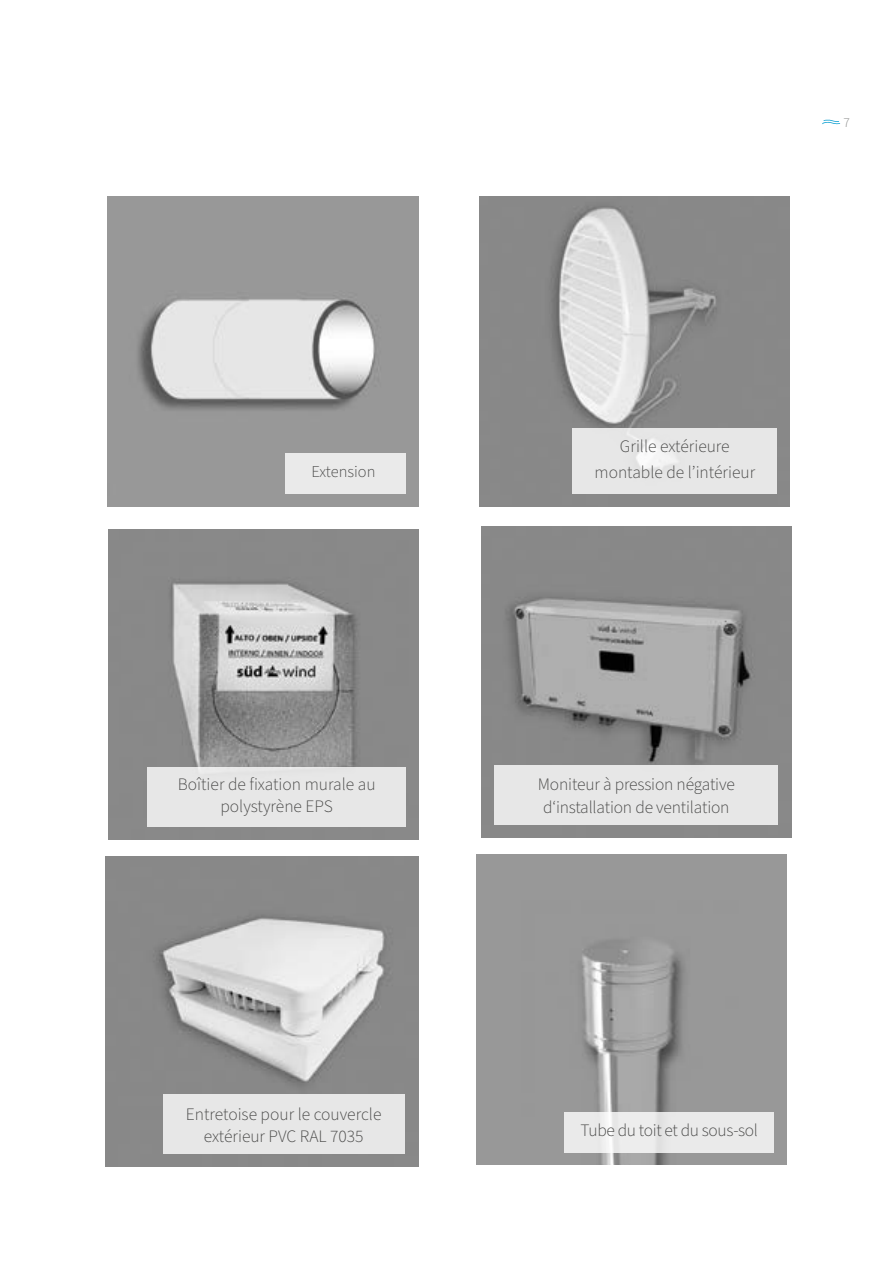
<style>
.page{position:relative;width:893px;height:1263px;background:#fff}
.page>*{position:absolute;margin:0;border:0;box-sizing:border-box;transform-origin:0 0}
.t1{font:300 17.4px/22.6px "Source Sans Pro";color:#484847;text-align:center}
.t2{font:300 17.4px "Source Sans Pro";letter-spacing:-.02em;color:#484847}
.t3{font:300 16.5px "Source Sans Pro";color:#484847}
.t4{font:300 13.5px "Source Sans Pro";color:#878887}
</style>
<div class="page">
<img style="left:479px;top:196px;width:310px;height:310px">
<div style="left:573px;top:428px;width:204px;height:66px;background:#e7e7e7"></div>
<img style="left:107px;top:196px;width:311px;height:310px">
<div style="left:285px;top:453px;width:121px;height:41px;background:#eaeaea"></div>
<img style="left:108px;top:529px;width:310px;height:310px">
<div style="left:148px;top:768px;width:258px;height:59px;background:#e7e7e7"></div>
<img style="left:481px;top:527px;width:310px;height:310px">
<div style="left:494px;top:766px;width:284px;height:59px;background:#e7e7e7"></div>
<img style="left:477px;top:855px;width:310px;height:310px">
<div style="left:564px;top:1111px;width:210px;height:41px;background:#eaeaea"></div>
<img style="left:105px;top:856px;width:313px;height:310px">
<div style="left:163px;top:1095px;width:241px;height:59px;background:#e7e7e7"></div>
<svg style="left:822px;top:120px;width:18px;height:4px"></svg>
<p class="t4" style="left:843px;top:114px;width:8px">7</p>
<p class="t1" style="left:620px;top:436px;width:111px">Grille extérieure</p>
<p class="t3" style="left:311px;top:460px;width:66px">Extension</p>
<p class="t1" style="left:594px;top:462px;width:162px">montable de l’intérieur</p>
<p class="t1" style="left:178px;top:773px;width:199px">Boîtier de fixation murale au polystyrène EPS</p>
<p class="t1" style="left:538px;top:774px;width:198px">Moniteur à pression négative d‘installation de ventilation</p>
<p class="t1" style="left:186px;top:1103px;width:197px">Entretoise pour le couvercle extérieur PVC RAL 7035</p>
<p class="t2" style="left:581px;top:1119px;width:179px">Tube du toit et du sous-sol</p>
</div>
